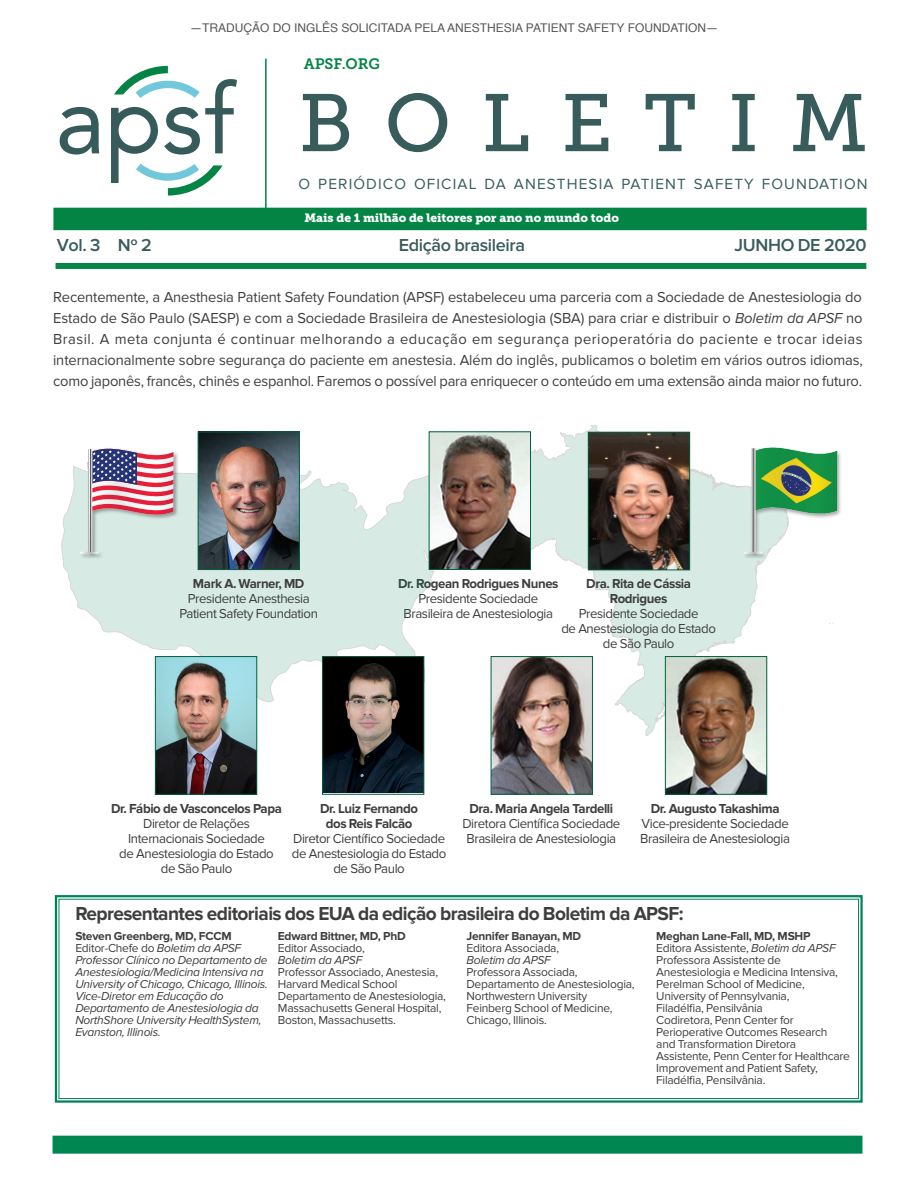
<style>
.page{position:relative;width:918px;height:1188px;background:#fff}
.page>*{position:absolute;margin:0;border:0;box-sizing:border-box;transform-origin:0 0}
.t1{font:81.15px "Museo Slab 500";letter-spacing:.38em;color:#385c5c}
.Body_Copy_-_no_inden{font:700 19.5px "Proxima Nova";letter-spacing:-.03em;color:#3e3e3f}
.t2{font:600 18px "Proxima Nova";letter-spacing:-.02em;color:#385c5c}
.t3{font:15.3px "Proxima Nova";letter-spacing:.075em;color:#385c5c}
.Body_Copy{font:15px/21px "Proxima Nova";letter-spacing:-.015em;color:#3e3e3f;text-align:justify}
.t4{font:15px "Museo Slab 700";color:#038445}
.Author_Bio__Left{font:13.5px/15px "Proxima Nova";letter-spacing:-.03em;color:#3e3e3f;text-align:center}
.Author_Bio__Left-2{font:700 13.5px/15px "Proxima Nova";letter-spacing:-.03em;color:#3e3e3f;text-align:center}
.Author_Bio__Left-3{font:12px/12px "Proxima Nova";letter-spacing:-.02em;color:#3e3e3f}
.Author_Bio__Left-4{font:italic 12px/12px "Proxima Nova";letter-spacing:-.02em;color:#3e3e3f}
.Author_Bio__Left-5{font:700 12px "Proxima Nova";letter-spacing:-.02em;color:#3e3e3f}
.t5{font:12px "Helvetica";color:#57585a}
.t6{font:12px "Museo Slab 900";color:#fff}
.s1{font-style:italic}
.s2{font-weight:700}
.s3{font-style:normal}
</style>
<div class="page">
<div style="left:53px;top:1136px;width:809px;height:18px;background:#008751"></div>
<svg style="left:60px;top:107px;width:39px;height:48px"></svg>
<svg style="left:111px;top:66px;width:126px;height:130px"></svg>
<div style="left:53px;top:208px;width:814px;height:22px;background:#038445"></div>
<hr style="left:265px;top:59px;width:2px;height:149px;background:#038445">
<hr style="left:56px;top:263px;width:810px;height:3px;background:#038445">
<svg style="left:54px;top:895px;width:809px;height:208px"></svg>
<div style="left:59px;top:899px;width:800px;height:200px;border:1px solid #008457"></div>
<hr style="left:56px;top:266px;width:810px;height:3px;background:#038445">
<svg style="left:490px;top:425px;width:343px;height:311px"></svg>
<div style="left:743px;top:446px;width:99px;height:113px;background:#231f20;opacity:.4"></div>
<img style="left:742px;top:425px;width:97px;height:129px">
<svg style="left:61px;top:444px;width:373px;height:259px"></svg>
<div style="left:79px;top:447px;width:100px;height:112px;background:#231f20;opacity:.4"></div>
<svg style="left:92px;top:449px;width:82px;height:68px"></svg>
<svg style="left:88px;top:449px;width:4px;height:103px"></svg>
<svg style="left:80px;top:552px;width:18px;height:2px"></svg>
<img style="left:590px;top:434px;width:98px;height:134px">
<div style="left:588px;top:432px;width:102px;height:138px;border:1px solid #00623f"></div>
<img style="left:324px;top:658px;width:98px;height:134px">
<div style="left:322px;top:656px;width:102px;height:138px;border:1px solid #00623f"></div>
<img style="left:493px;top:658px;width:98px;height:134px">
<div style="left:491px;top:656px;width:102px;height:138px;border:1px solid #00623f"></div>
<img style="left:431px;top:434px;width:98px;height:134px">
<div style="left:429px;top:432px;width:102px;height:138px;border:1px solid #00623f"></div>
<img style="left:667px;top:658px;width:98px;height:134px">
<div style="left:665px;top:656px;width:102px;height:138px;border:1px solid #00623f"></div>
<img style="left:157px;top:658px;width:98px;height:134px">
<div style="left:155px;top:656px;width:102px;height:138px;border:1px solid #00623f"></div>
<img style="left:200px;top:434px;width:97px;height:134px">
<div style="left:198px;top:432px;width:101px;height:138px;border:1px solid #00623f"></div>
<p class="t5" style="left:190px;top:19px;width:530px">—TRADUÇÃO DO INGLÊS SOLICITADA PELA ANESTHESIA PATIENT SAFETY FOUNDATION—</p>
<p class="t4" style="left:304px;top:55px;width:78px">APSF.ORG</p>
<p class="t1" style="left:299px;top:78px;width:571px">BOLETIM</p>
<p class="t3" style="left:299px;top:175px;width:571px">O PERIÓDICO OFICIAL DA ANESTHESIA PATIENT SAFETY FOUNDATION</p>
<p class="t6" style="left:304px;top:211px;width:316px">Mais de 1 milhão de leitores por ano no mundo todo</p>
<p class="t2" style="left:57px;top:235px;width:97px">Vol. 3 Nº 2</p>
<p class="t2" style="left:399px;top:235px;width:128px">Edição brasileira</p>
<p class="t2" style="left:735px;top:235px;width:134px">JUNHO DE 2020</p>
<p class="Body_Copy" style="left:53px;top:287px;width:811px">Recentemente, a Anesthesia Patient Safety Foundation (APSF) estabeleceu uma parceria com a Sociedade de Anestesiologia do Estado de São Paulo (SAESP) e com a Sociedade Brasileira de Anestesiologia (SBA) para criar e distribuir o <span class="s1">Boletim da APSF</span> no Brasil. A meta conjunta é continuar melhorando a educação em segurança perioperatória do paciente e trocar ideias internacionalmente sobre segurança do paciente em anestesia. Além do inglês, publicamos o boletim em vários outros idiomas, como japonês, francês, chinês e espanhol. Faremos o possível para enriquecer o conteúdo em uma extensão ainda maior no futuro.</p>
<p class="Author_Bio__Left" style="left:179px;top:576px;width:140px"><span class="s2">Mark A. Warner, MD<br></span>Presidente Anesthesia<br>Patient Safety Foundation</p>
<p class="Author_Bio__Left-2" style="left:586px;top:576px;width:106px">Dra. Rita de Cássia<br>Rodrigues</p>
<p class="Author_Bio__Left" style="left:561px;top:606px;width:156px">Presidente Sociedade<br>de Anestesiologia do Estado de São Paulo</p>
<p class="Author_Bio__Left-2" style="left:398px;top:576px;width:162px">Dr. Rogean Rodrigues Nunes</p>
<p class="Author_Bio__Left" style="left:403px;top:591px;width:151px">Presidente Sociedade<br>Brasileira de Anestesiologia</p>
<p class="Author_Bio__Left-2" style="left:111px;top:801px;width:172px">Dr. Fábio de Vasconcelos Papa</p>
<p class="Author_Bio__Left" style="left:119px;top:816px;width:156px">Diretor de Relações<br>Internacionais Sociedade de Anestesiologia do Estado de São Paulo</p>
<p class="Author_Bio__Left-2" style="left:320px;top:801px;width:99px">Dr. Luiz Fernando dos Reis Falcão</p>
<p class="Author_Bio__Left" style="left:292px;top:831px;width:156px">Diretor Científico Sociedade de Anestesiologia do Estado de São Paulo</p>
<p class="Author_Bio__Left-2" style="left:469px;top:801px;width:145px">Dra. Maria Angela Tardelli</p>
<p class="Author_Bio__Left" style="left:462px;top:816px;width:159px">Diretora Científica Sociedade<br>Brasileira de Anestesiologia</p>
<p class="Author_Bio__Left-2" style="left:651px;top:801px;width:130px">Dr. Augusto Takashima</p>
<p class="Author_Bio__Left" style="left:640px;top:816px;width:151px;text-align:left">Vice-presidente Sociedade<br>Brasileira de Anestesiologia</p>
<p class="Body_Copy_-_no_inden" style="left:75px;top:902px;width:610px">Representantes editoriais dos EUA da edição brasileira do Boletim da APSF:</p>
<p class="Author_Bio__Left-5" style="left:75px;top:930px;width:158px">Steven Greenberg, MD, FCCM</p>
<p class="Author_Bio__Left-4" style="left:75px;top:943px;width:194px"><span class="s3">Editor-Chefe do</span> Boletim da APSF Professor Clínico no Departamento de Anestesiologia/Medicina Intensiva na University of Chicago, Chicago, Illinois.</p>
<p class="Author_Bio__Left-4" style="left:75px;top:991px;width:188px">Vice-Diretor em Educação do<br>Departamento de Anestesiologia da<br>NorthShore University HealthSystem,<br>Evanston, Illinois.</p>
<p class="Author_Bio__Left-5" style="left:278px;top:930px;width:129px">Edward Bittner, MD, PhD</p>
<p class="Author_Bio__Left-3" style="left:278px;top:943px;width:89px">Editor Associado,<br><span class="s1">Boletim da APSF</span></p>
<p class="Author_Bio__Left-3" style="left:278px;top:967px;width:162px">Professor Associado, Anestesia,<br>Harvard Medical School</p>
<p class="Author_Bio__Left-3" style="left:278px;top:991px;width:170px">Departamento de Anestesiologia,<br>Massachusetts General Hospital,<br>Boston, Massachusetts.</p>
<p class="Author_Bio__Left-5" style="left:466px;top:930px;width:116px">Jennifer Banayan, MD</p>
<p class="Author_Bio__Left-3" style="left:466px;top:943px;width:94px">Editora Associada,<br><span class="s1">Boletim da APSF</span></p>
<p class="Author_Bio__Left-3" style="left:466px;top:967px;width:170px">Professora Associada,<br>Departamento de Anestesiologia,<br>Northwestern University<br>Feinberg School of Medicine,<br>Chicago, Illinois.</p>
<p class="Author_Bio__Left-5" style="left:656px;top:930px;width:156px">Meghan Lane-Fall, MD, MSHP</p>
<p class="Author_Bio__Left-3" style="left:656px;top:943px;width:183px">Editora Assistente, <span class="s1">Boletim da APSF<br></span>Professora Assistente de<br>Anestesiologia e Medicina Intensiva,<br>Perelman School of Medicine,<br>University of Pennsylvania,<br>Filadélfia, Pensilvânia</p>
<p class="Author_Bio__Left-3" style="left:656px;top:1015px;width:195px">Codiretora, Penn Center for<br>Perioperative Outcomes Research<br>and Transformation Diretora<br>Assistente, Penn Center for Healthcare<br>Improvement and Patient Safety,<br>Filadélfia, Pensilvânia.</p>
</div>
